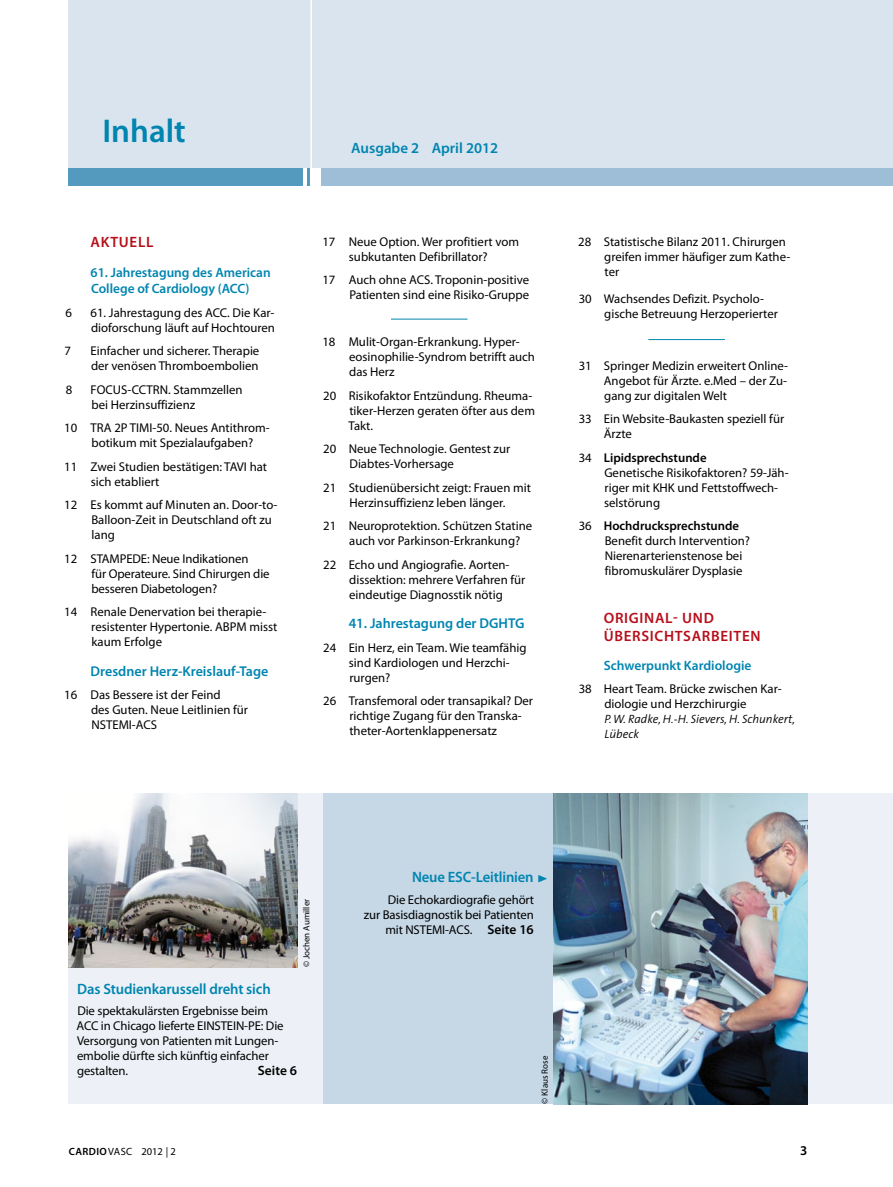
<style>
.page{position:relative;width:893px;height:1187px;background:#fff}
.page>*{position:absolute;margin:0;border:0;box-sizing:border-box;transform-origin:0 0}
.t1{font:600 33px "Myriad Pro";color:#0085b0}
.t2{font:600 15px "Myriad Pro";letter-spacing:-.01em;color:#0085b0}
.t3{font:600 15px/18px "Myriad Pro";letter-spacing:.045em;color:#b60f1a}
.t4{font:600 14.25px "Myriad Pro";color:#0085b0}
.t5{font:600 13.5px/16.5px "Myriad Pro";color:#0085b0}
.t6{font:600 13.5px "Myriad Pro";color:#000}
.t7{font:12.75px/15px "Myriad Pro";color:#000}
.t8{font:italic 300 12px/15px "The Sans";color:#000}
.t9{font:10.5px "Myriad Pro";color:#000}
.t10{font:9px "Myriad Pro";color:#000}
.s1{font-weight:600}
.s2{font-weight:600;font-size:13.5px}
</style>
<div class="page">
<div style="left:68px;top:0;width:825px;height:168px;background:#dae4ee"></div>
<div style="left:77px;top:168px;width:816px;height:17px;background:#9dbed6"></div>
<div style="left:68px;top:168px;width:251px;height:17px;background:#549abf"></div>
<hr style="left:304px;top:168px;width:3px;height:17px;background:#fff">
<div style="left:310px;top:168px;width:11px;height:17px;background:#fff"></div>
<hr style="left:310px;top:0;width:2px;height:186px;background:#fff">
<div style="left:68px;top:793px;width:825px;height:310px;background:#edf1f7"></div>
<img style="left:68px;top:793px;width:230px;height:174px">
<div style="left:323px;top:793px;width:230px;height:310px;background:#c6d7e6"></div>
<svg style="left:538px;top:875px;width:9px;height:7px"></svg>
<img style="left:553px;top:793px;width:255px;height:310px">
<hr style="left:648px;top:339px;width:77px;height:1px;background:#0085b0">
<hr style="left:391px;top:318px;width:77px;height:1px;background:#0085b0">
<h1 class="t1" style="left:102px;top:110px;width:85px">Inhalt</h1>
<p class="t3" style="left:91px;top:233px;width:64px">AKTUELL</p>
<p class="t5" style="left:91px;top:263px;width:182px">61. Jahrestagung des American<br>College of Cardiology (ACC)</p>
<p class="t7" style="left:66px;top:305px;width:8px">6</p>
<p class="t7" style="left:91px;top:305px;width:186px">61. Jahrestagung des ACC. Die Kar&shy;dioforschung läuft auf Hochtouren</p>
<p class="t7" style="left:65px;top:343px;width:8px">7</p>
<p class="t7" style="left:91px;top:343px;width:170px">Einfacher und sicherer. Therapie der venösen Thromboembolien</p>
<p class="t7" style="left:66px;top:382px;width:8px">8</p>
<p class="t7" style="left:91px;top:382px;width:154px">FOCUS-CCTRN. Stammzellen bei Herzinsuffizienz</p>
<p class="t7" style="left:91px;top:420px;width:180px;text-indent:-27px">10 TRA 2P TIMI-50. Neues Antithrom&shy;botikum mit Spezialaufgaben?</p>
<p class="t7" style="left:91px;top:458px;width:178px;text-indent:-27px">11 Zwei Studien bestätigen: TAVI hat sich etabliert</p>
<p class="t7" style="left:91px;top:497px;width:188px;text-indent:-27px">12 Es kommt auf Minuten an. Door-to-<br>Balloon-Zeit in Deutschland oft zu lang</p>
<p class="t7" style="left:91px;top:550px;width:180px;text-indent:-27px">12 STAMPEDE: Neue Indikationen<br>für Operateure. Sind Chirurgen die besseren Diabetologen?</p>
<p class="t7" style="left:91px;top:604px;width:188px;text-indent:-27px">14 Renale Denervation bei therapie&shy;resistenter Hypertonie. ABPM misst kaum Erfolge</p>
<p class="t4" style="left:91px;top:661px;width:179px">Dresdner Herz-Kreislauf-Tage</p>
<p class="t7" style="left:91px;top:687px;width:159px;text-indent:-27px">16 Das Bessere ist der Feind<br>des Guten. Neue Leitlinien für<br>NSTEMI-ACS</p>
<p class="t2" style="left:351px;top:138px;width:148px">Ausgabe 2 April 2012</p>
<p class="t7" style="left:322px;top:234px;width:198px;text-align:center">17 Neue Option. Wer profitiert vom subkutanten Defibrillator?</p>
<p class="t7" style="left:322px;top:272px;width:208px;text-align:right">17 Auch ohne ACS. Troponin-positive<br>Patienten sind eine Risiko-Gruppe</p>
<p class="t7" style="left:349px;top:334px;width:187px;text-indent:-27px">18 Mulit-Organ-Erkrankung. Hyper&shy;eosinophilie-Syndrom betrifft auch das Herz</p>
<p class="t7" style="left:349px;top:388px;width:188px;text-indent:-25px">20 Risikofaktor Entzündung. Rheuma&shy;tiker-Herzen geraten öfter aus dem<br>Takt.</p>
<p class="t7" style="left:349px;top:441px;width:162px;text-indent:-26px">20 Neue Technologie. Gentest zur<br>Diabtes-Vorhersage</p>
<p class="t7" style="left:323px;top:480px;width:209px;text-align:center">21 Studienübersicht zeigt: Frauen mit<br>Herzinsuffizienz leben länger.</p>
<p class="t7" style="left:349px;top:518px;width:184px;text-indent:-26px">21 Neuroprotektion. Schützen Statine auch vor Parkinson-Erkrankung?</p>
<p class="t7" style="left:349px;top:557px;width:178px;text-indent:-26px">22 Echo und Angiografie. Aorten&shy;dissektion: mehrere Verfahren für eindeutige Diagnosstik nötig</p>
<p class="t4" style="left:349px;top:614px;width:177px">41. Jahrestagung der DGHTG</p>
<p class="t7" style="left:349px;top:639px;width:179px;text-indent:-26px">24 Ein Herz, ein Team. Wie teamfähig sind Kardiologen und Herzchi&shy;rurgen?</p>
<p class="t7" style="left:349px;top:693px;width:185px;text-indent:-26px">26 Transfemoral oder transapikal? Der richtige Zugang für den Transka&shy;theter-Aortenklappenersatz</p>
<p class="t7" style="left:604px;top:234px;width:188px;text-indent:-26px">28 Statistische Bilanz 2011. Chirurgen greifen immer häufiger zum Kathe&shy;ter</p>
<p class="t7" style="left:604px;top:291px;width:175px;text-indent:-26px">30 Wachsendes Defizit. Psycholo&shy;gische Betreuung Herzoperierter</p>
<p class="t7" style="left:604px;top:358px;width:186px;text-align:justify;text-indent:-25px">31 Springer Medizin erweitert Online-Angebot für Ärzte. e.Med – der Zu&shy;gang zur digitalen Welt</p>
<p class="t7" style="left:604px;top:411px;width:182px;text-indent:-25px">33 Ein Website-Baukasten speziell für<br>Ärzte</p>
<p class="t7" style="left:604px;top:450px;width:186px;text-indent:-25px">34 <span class="s1">Lipidsprechstunde<br></span>Genetische Risikofaktoren? 59-Jäh&shy;riger mit KHK und Fettstoffwech&shy;selstörung</p>
<p class="t7" style="left:605px;top:518px;width:147px;text-indent:-26px">36 <span class="s1">Hochdrucksprechstunde<br></span>Benefit durch Intervention?<br>Nierenarterienstenose bei fibromuskulärer Dysplasie</p>
<p class="t3" style="left:604px;top:608px;width:158px">ORIGINAL- UND<br>ÜBERSICHTSARBEITEN</p>
<p class="t5" style="left:604px;top:657px;width:149px">Schwerpunkt Kardiologie</p>
<p class="t7" style="left:604px;top:681px;width:179px;text-indent:-26px">38 Heart Team. Brücke zwischen Kar&shy;diologie und Herzchirurgie</p>
<p class="t8" style="left:604px;top:711px;width:192px">P. W. Radke, H.-H. Sievers, H. Schunkert,<br>Lübeck</p>
<p class="t10" style="left:301px;top:967px;width:70px;rotate:-90deg">© Jochen Aumiller</p>
<p class="t2" style="left:412px;top:867px;width:123px">Neue ESC-Leitlinien</p>
<p class="t7" style="left:364px;top:891px;width:172px;text-align:right">Die Echokardiografie gehört<br>zur Basisdiagnostik bei Patienten mit NSTEMI-ACS. <span class="s2">Seite 16</span></p>
<p class="t2" style="left:77px;top:979px;width:195px">Das Studienkarussell dreht sich</p>
<p class="t7" style="left:77px;top:1003px;width:209px">Die spektakulärsten Ergebnisse beim ACC in Chicago lieferte EINSTEIN-PE: Die Versorgung von Patienten mit Lungen&shy;embolie dürfte sich künftig einfacher gestalten.</p>
<p class="t6" style="left:258px;top:1062px;width:41px">Seite 6</p>
<p class="t10" style="left:539px;top:1103px;width:49px;rotate:-90deg">© Klaus Rose</p>
<p class="t9" style="left:69px;top:1144px;width:108px"><span class="s1">CARDIO</span>VASC 2012 | 2</p>
<p class="t6" style="left:800px;top:1141px;width:9px">3</p>
</div>
